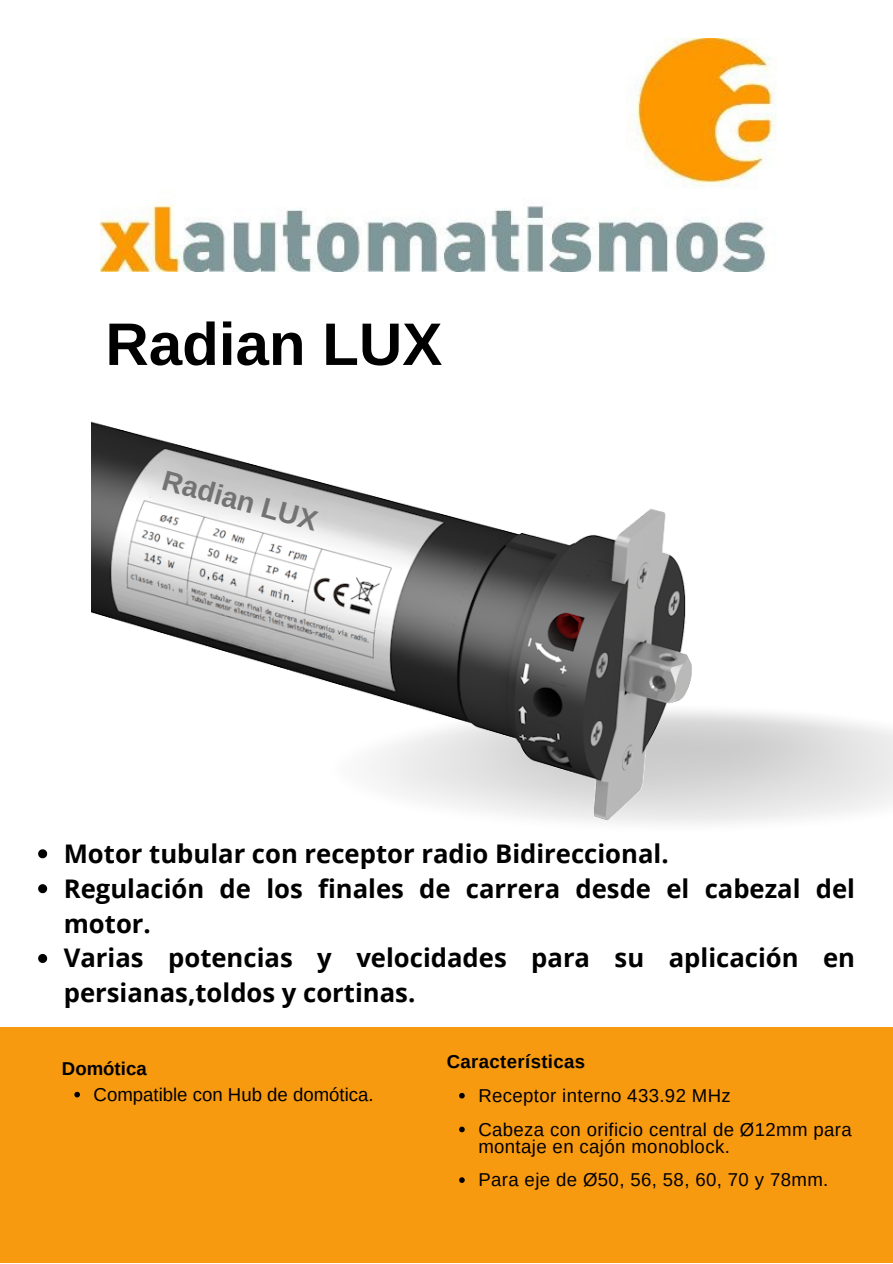
<style>
.page{position:relative;width:893px;height:1264px;background:#fff}
.page>*{position:absolute;margin:0;border:0;box-sizing:border-box;transform-origin:0 0}
.t1{font:700 60px "Arimo";color:#000}
.t2{font:700 28.35px "Arimo";color:#737373}
.t3{font:700 25.65px/34.8px "Open Sans";color:#000}
.t4{font:18.6px/16.8px "Arimo";letter-spacing:.02em;color:#000}
.t5{font:18.6px "Arimo";color:#000}
.t6{font:700 18.6px "Arimo";letter-spacing:.02em;color:#000}
.t7{font:700 18.6px "Arimo";color:#000}
</style>
<div class="page">
<div style="left:0;top:1027px;width:892px;height:235px;background:#f89a0f"></div>
<img style="left:92px;top:421px;width:663px;height:408px">
<svg style="left:459px;top:1092px;width:5px;height:6px"></svg>
<svg style="left:459px;top:1126px;width:5px;height:6px"></svg>
<svg style="left:459px;top:1177px;width:5px;height:5px"></svg>
<svg style="left:74px;top:1091px;width:6px;height:6px"></svg>
<svg style="left:38px;top:849px;width:9px;height:9px"></svg>
<svg style="left:38px;top:884px;width:9px;height:9px"></svg>
<svg style="left:38px;top:954px;width:9px;height:9px"></svg>
<img style="left:101px;top:38px;width:675px;height:233px">
<h3 class="t1" style="left:105px;top:310px;width:338px">Radian LUX</h3>
<p class="t2" style="left:167px;top:464px;width:161px;rotate:15deg">Radian LUX</p>
<h4 class="t3" style="left:64px;top:835px;width:606px">Motor tubular con receptor radio Bidireccional.</h4>
<p class="t3" style="left:64px;top:870px;width:792px">Regulación de los finales de carrera desde el cabezal del motor.</p>
<h4 class="t3" style="left:64px;top:940px;width:792px">Varias potencias y velocidades para su aplicación en persianas,toldos y cortinas.</h4>
<h3 class="t7" style="left:62px;top:1058px;width:86px">Domótica</h3>
<h3 class="t5" style="left:94px;top:1083px;width:281px">Compatible con Hub de domótica.</h3>
<h1 class="t6" style="left:446px;top:1051px;width:140px">Características</h1>
<p class="t4" style="left:478px;top:1086px;width:254px">Receptor interno 433.92 MHz</p>
<h2 class="t4" style="left:478px;top:1120px;width:375px">Cabeza con orificio central de Ø12mm para montaje en cajón monoblock.</h2>
<p class="t4" style="left:478px;top:1171px;width:351px">Para eje de Ø50, 56, 58, 60, 70 y 78mm.</p>
</div>
